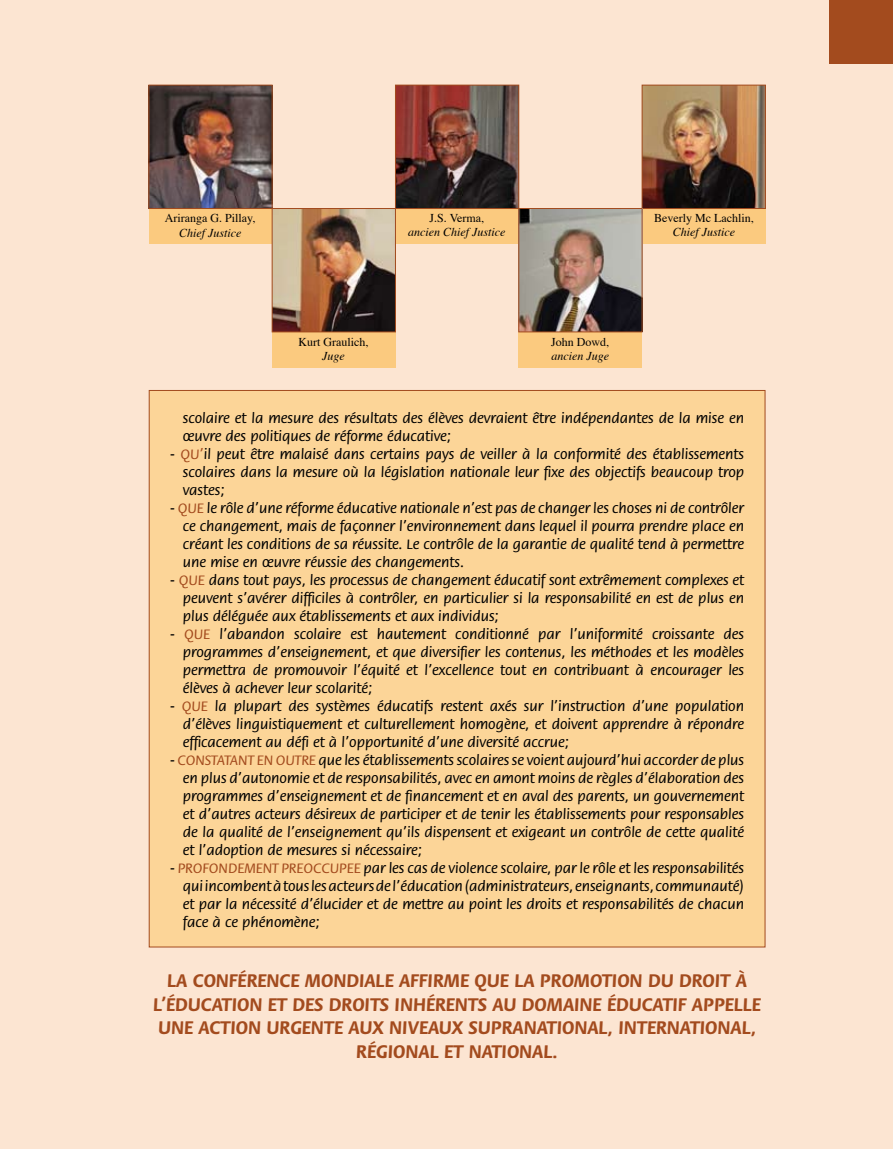
<style>
.page{position:relative;width:893px;height:1149px;background:#fff}
.page>*{position:absolute;margin:0;border:0;box-sizing:border-box;transform-origin:0 0}
.t1{font:700 19.5px "Flora";color:#a34b1e}
.t2{font:500 15px/18px "Flora";color:#000;text-align:justify}
.t3{font:12px "Times";color:#000}
.t4{font:italic 12px "Times";color:#000}
.s1{color:#a34b1e}
</style>
<div class="page">
<div style="left:0;top:0;width:893px;height:1148px;background:#fce5d2"></div>
<div style="left:149px;top:208px;width:616px;height:36px;background:#fbca7f"></div>
<div style="left:272px;top:332px;width:123px;height:35px;background:#fbca7f"></div>
<div style="left:519px;top:332px;width:123px;height:35px;background:#fbca7f"></div>
<img style="left:150px;top:87px;width:121px;height:120px">
<div style="left:148px;top:85px;width:125px;height:124px;border:1px solid #a34b1e"></div>
<img style="left:644px;top:87px;width:120px;height:120px">
<div style="left:642px;top:85px;width:124px;height:124px;border:1px solid #a34b1e"></div>
<img style="left:274px;top:210px;width:120px;height:120px">
<div style="left:272px;top:208px;width:124px;height:124px;border:1px solid #a34b1e"></div>
<img style="left:520px;top:210px;width:120px;height:120px">
<div style="left:518px;top:208px;width:124px;height:124px;border:1px solid #a34b1e"></div>
<img style="left:397px;top:87px;width:120px;height:120px">
<div style="left:395px;top:85px;width:124px;height:124px;border:1px solid #a34b1e"></div>
<div style="left:829px;top:0;width:64px;height:64px;background:#a34b1e"></div>
<div style="left:149px;top:390px;width:616px;height:556px;background:#fcd598"></div>
<p class="t3" style="left:165px;top:210px;width:92px">Ariranga G. Pillay,</p>
<p class="t4" style="left:179px;top:225px;width:64px">Chief Justice</p>
<p class="t3" style="left:299px;top:334px;width:71px">Kurt Graulich,</p>
<p class="t4" style="left:322px;top:348px;width:24px">Juge</p>
<p class="t3" style="left:430px;top:210px;width:56px">J.S. Verma,</p>
<p class="t4" style="left:408px;top:224px;width:99px">ancien Chief Justice</p>
<p class="t3" style="left:551px;top:334px;width:59px">John Dowd,</p>
<p class="t4" style="left:551px;top:349px;width:59px">ancien Juge</p>
<p class="t3" style="left:654px;top:210px;width:101px">Beverly Mc Lachlin,</p>
<p class="t4" style="left:673px;top:224px;width:64px">Chief Justice</p>
<p class="t2" style="left:183px;top:409px;width:563px">scolaire et la mesure des résultats des élèves devraient être indépendantes de la mise en œuvre des politiques de réforme éducative;</p>
<p class="t2" style="left:183px;top:445px;width:563px;text-indent:-13px">- <span class="s1">qu’</span>il peut être malaisé dans certains pays de veiller à la conformité des établissements scolaires dans la mesure où la législation nationale leur fixe des objectifs beaucoup trop vastes;</p>
<p class="t2" style="left:183px;top:499px;width:563px;text-indent:-13px">- <span class="s1">que</span> le rôle d’une réforme éducative nationale n’est pas de changer les choses ni de contrôler ce changement, mais de façonner l’environnement dans lequel il pourra prendre place en créant les conditions de sa réussite. Le contrôle de la garantie de qualité tend à permettre une mise en œuvre réussie des changements.</p>
<p class="t2" style="left:183px;top:571px;width:563px;text-indent:-13px">- <span class="s1">que</span> dans tout pays, les processus de changement éducatif sont extrêmement complexes et peuvent s’avérer difficiles à contrôler, en particulier si la responsabilité en est de plus en plus déléguée aux établissements et aux individus;</p>
<p class="t2" style="left:183px;top:625px;width:563px;text-indent:-13px">- <span class="s1">que</span> l’abandon scolaire est hautement conditionné par l’uniformité croissante des programmes d’enseignement, et que diversifier les contenus, les méthodes et les modèles permettra de promouvoir l’équité et l’excellence tout en contribuant à encourager les élèves à achever leur scolarité;</p>
<p class="t2" style="left:183px;top:697px;width:563px;text-indent:-13px">- <span class="s1">que</span> la plupart des systèmes éducatifs restent axés sur l’instruction d’une population d’élèves linguistiquement et culturellement homogène, et doivent apprendre à répondre efficacement au défi et à l’opportunité d’une diversité accrue;</p>
<p class="t2" style="left:183px;top:751px;width:563px;text-indent:-13px">- <span class="s1">CONSTATANT EN OUTRE</span> que les établissements scolaires se voient aujourd’hui accorder de plus en plus d’autonomie et de responsabilités, avec en amont moins de règles d’élaboration des programmes d’enseignement et de financement et en aval des parents, un gouvernement et d’autres acteurs désireux de participer et de tenir les établissements pour responsables de la qualité de l’enseignement qu’ils dispensent et exigeant un contrôle de cette qualité et l’adoption de mesures si nécessaire;</p>
<p class="t2" style="left:183px;top:859px;width:563px;text-indent:-13px">- <span class="s1">PROFONDEMENT PREOCCUPEE</span> par les cas de violence scolaire, par le rôle et les responsabilités qui incombent à tous les acteurs de l’éducation (administrateurs, enseignants, communauté) et par la nécessité d’élucider et de mettre au point les droits et responsabilités de chacun face à ce phénomène;</p>
<h1 class="t1" style="left:167px;top:970px;width:91px">LA CONFÉRENCE</h1>
<h1 class="t1" style="left:305px;top:970px;width:13px">MONDIALE</h1>
<h1 class="t1" style="left:399px;top:970px;width:12px">AFFIRME</h1>
<h1 class="t1" style="left:475px;top:970px;width:78px">QUELAPROMOTION</h1>
<h1 class="t1" style="left:648px;top:970px;width:43px">DU DROIT</h1>
<h1 class="t1" style="left:736px;top:970px;width:13px">À</h1>
<h1 class="t1" style="left:153px;top:993px;width:34px">L’ÉDUCATION</h1>
<h1 class="t1" style="left:268px;top:993px;width:36px">ET DES</h1>
<h1 class="t1" style="left:329px;top:993px;width:11px">DROITS</h1>
<h1 class="t1" style="left:395px;top:993px;width:52px">INHÉRENTS</h1>
<h1 class="t1" style="left:493px;top:993px;width:42px">AU DOMAINE</h1>
<h1 class="t1" style="left:607px;top:993px;width:21px">ÉDUCATIF</h1>
<h1 class="t1" style="left:692px;top:993px;width:11px">APPELLE</h1>
<h1 class="t1" style="left:158px;top:1017px;width:13px">UNE</h1>
<h1 class="t1" style="left:199px;top:1017px;width:12px">ACTION</h1>
<h1 class="t1" style="left:267px;top:1017px;width:12px">URGENTE</h1>
<h1 class="t1" style="left:349px;top:1017px;width:52px">AUX NIVEAU</h1>
<h1 class="t1" style="left:452px;top:1017px;width:29px">X SUPRANATIONAL</h1>
<h1 class="t1" style="left:608px;top:1017px;width:22px">, INTERNATIONAL</h1>
<h1 class="t1" style="left:751px;top:1017px;width:7px">,</h1>
<h1 class="t1" style="left:356px;top:1040px;width:32px">RÉGIONAL</h1>
<h1 class="t1" style="left:444px;top:1040px;width:36px">ET NATIONAL</h1>
<h1 class="t1" style="left:552px;top:1040px;width:7px">.</h1>
</div>
